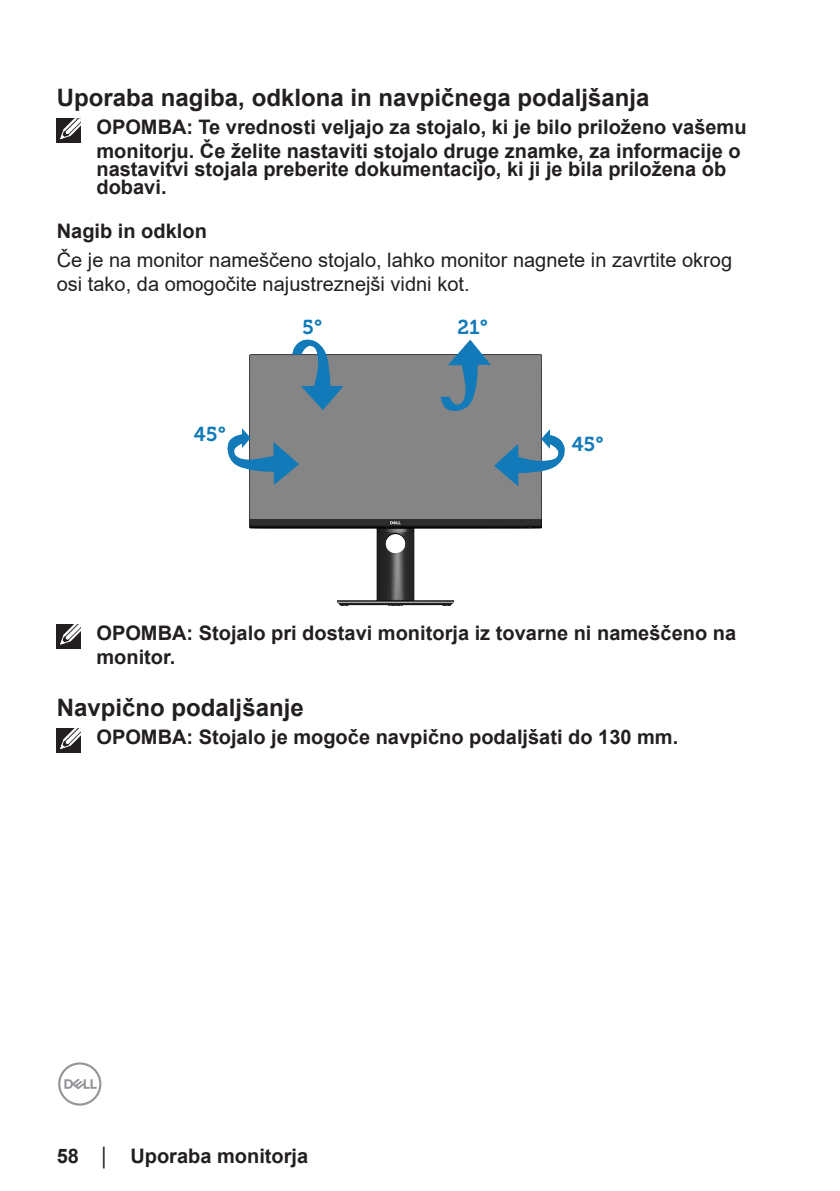
<style>
.page{position:relative;width:840px;height:1191px;background:#fff}
.page>*{position:absolute;margin:0;border:0;box-sizing:border-box;transform-origin:0 0}
.Head2{font:700 24px "Arial";color:#231f20}
.text{font:700 20px/24px "Arial";color:#231f20}
.text-2{font:20px/24px "Arial";color:#231f20}
.Head3{font:700 20px "Arial";color:#231f20}
.t1{font:20px "Museo For Dell 700";color:#127ab8}
.s1{font-weight:400;font-size:18px}
</style>
<div class="page">
<svg style="left:58px;top:1062px;width:43px;height:43px"></svg>
<div style="left:57px;top:118px;width:24px;height:25px;background:#231f20"></div>
<svg style="left:60px;top:118px;width:21px;height:22px"></svg>
<img style="left:249px;top:354px;width:292px;height:251px">
<svg style="left:440px;top:340px;width:50px;height:72px;background:#6f92a7"></svg>
<svg style="left:292px;top:339px;width:51px;height:71px;background:#6f91a5"></svg>
<svg style="left:494px;top:429px;width:71px;height:57px"></svg>
<svg style="left:227px;top:428px;width:72px;height:57px"></svg>
<div style="left:57px;top:624px;width:24px;height:24px;background:#231f20"></div>
<svg style="left:60px;top:624px;width:21px;height:21px"></svg>
<div style="left:57px;top:728px;width:24px;height:24px;background:#231f20"></div>
<svg style="left:60px;top:728px;width:21px;height:21px"></svg>
<p class="Head2" style="left:57px;top:80px;width:594px">Uporaba nagiba, odklona in navpičnega podaljšanja</p>
<p class="text" style="left:96px;top:115px;width:651px">OPOMBA: Te vrednosti veljajo za stojalo, ki je bilo priloženo vašemu monitorju. Če želite nastaviti stojalo druge znamke, za informacije o</p>
<p class="text" style="left:96px;top:160px;width:631px;line-height:18px">nastavitvi stojala preberite dokumentacijo, ki ji je bila priložena ob dobavi.</p>
<p class="Head3" style="left:57px;top:217px;width:152px">Nagib in odklon</p>
<p class="text-2" style="left:57px;top:247px;width:676px">Če je na monitor nameščeno stojalo, lahko monitor nagnete in zavrtite okrog osi tako, da omogočite najustreznejši vidni kot.</p>
<p class="t1" style="left:194px;top:423px;width:33px">45°</p>
<p class="t1" style="left:302px;top:316px;width:22px">5°</p>
<p class="t1" style="left:457px;top:316px;width:32px">21°</p>
<p class="t1" style="left:571px;top:433px;width:33px">45°</p>
<p class="text" style="left:96px;top:621px;width:640px">OPOMBA: Stojalo pri dostavi monitorja iz tovarne ni nameščeno na monitor.</p>
<p class="Head2" style="left:57px;top:690px;width:248px">Navpično podaljšanje</p>
<p class="text" style="left:96px;top:725px;width:583px">OPOMBA: Stojalo je mogoče navpično podaljšati do 130 mm.</p>
<p class="text" style="left:57px;top:1143px;width:253px">58 <span class="s1">│</span> Uporaba monitorja</p>
</div>
